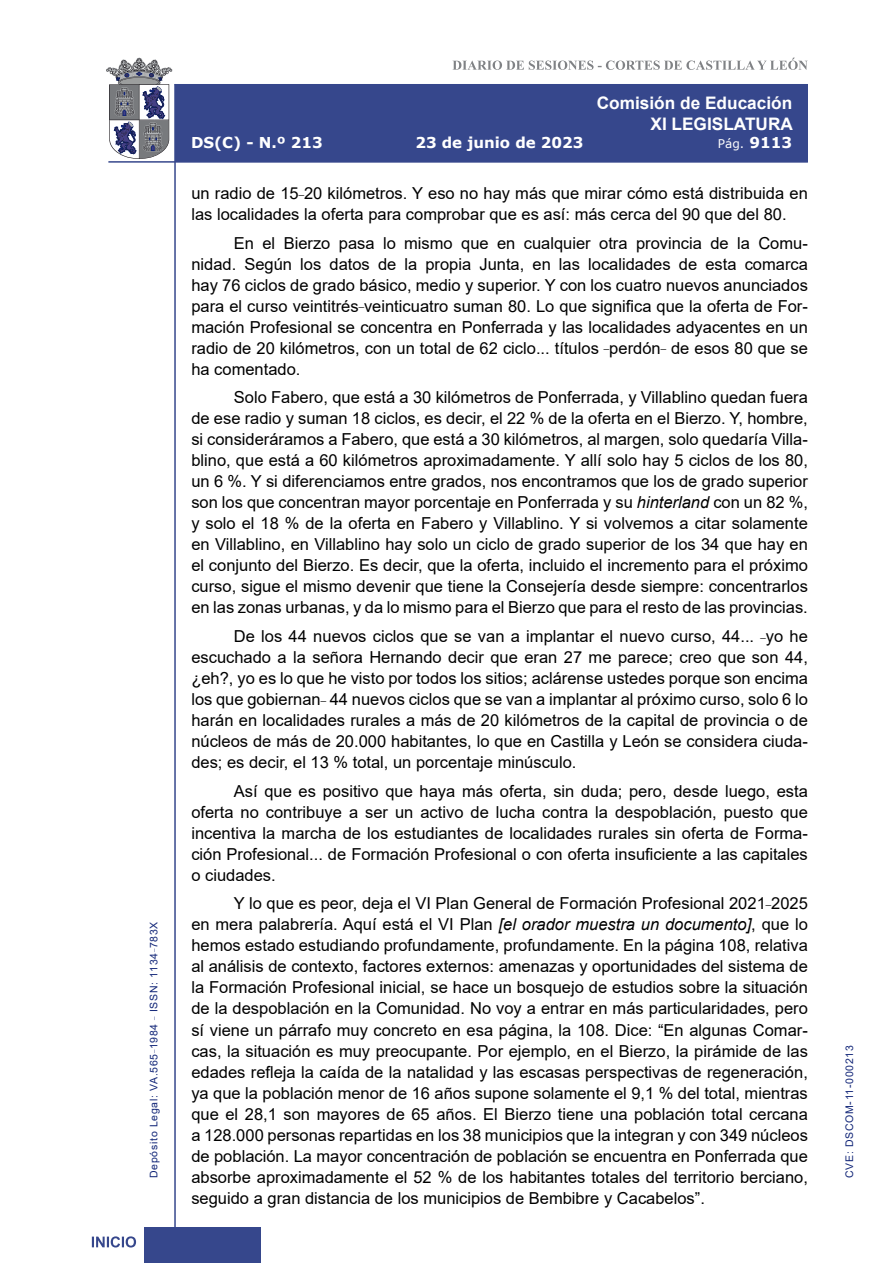
<style>
.page{position:relative;width:893px;height:1263px;background:#fff}
.page>*{position:absolute;margin:0;border:0;box-sizing:border-box;transform-origin:0 0}
.t1{font:700 17.25px/20.7px "Arial";color:#fff;text-align:right}
.t2{font:16.5px/21px "Arial";color:#000;text-align:justify}
.t3{font:700 15px "Verdana";color:#fff}
.t4{font:12px "Verdana";color:#fff}
.t5{font:10.5px "Arial";letter-spacing:.065em;color:#122678}
.s1{font-weight:700;font-size:15px}
.s2{font-style:italic}
</style>
<div class="page">
<svg style="left:452px;top:58px;width:356px;height:12px"></svg>
<hr style="left:174px;top:84px;width:2px;height:1179px;background:#36478c">
<div style="left:144px;top:1227px;width:117px;height:36px;background:#36478c"></div>
<div style="left:175px;top:84px;width:633px;height:78px;background:#36478c"></div>
<hr style="left:108px;top:161px;width:700px;height:2px;background:#36478c">
<svg style="left:92px;top:1236px;width:44px;height:11px"></svg>
<svg style="left:106px;top:58px;width:66px;height:101px"></svg>
<p class="t5" style="left:146px;top:1178px;width:258px;rotate:-90deg">Depósito Legal: VA.565<sup>_</sup>1984 <sup>_</sup> ISSN: 1134<sup>_</sup>783X</p>
<p class="t1" style="left:597px;top:93px;width:198px">Comisión de Educación<br>XI LEGISLATURA</p>
<p class="t3" style="left:191px;top:132px;width:133px">DS(C) - N.º 213</p>
<p class="t3" style="left:415px;top:132px;width:170px">23 de junio de 2023</p>
<p class="t4" style="left:718px;top:135px;width:76px">Pág. <span class="s1">9113</span></p>
<p class="t2" style="left:191px;top:183px;width:618px">un radio de 15<sup>_</sup>20 kilómetros. Y eso no hay más que mirar cómo está distribuida en las localidades la oferta para comprobar que es así: más cerca del 90 que del 80.</p>
<p class="t2" style="left:191px;top:232px;width:618px;text-indent:43px">En el Bierzo pasa lo mismo que en cualquier otra provincia de la Comu&shy;nidad. Según los datos de la propia Junta, en las localidades de esta comarca hay 76 ciclos de grado básico, medio y superior. Y con los cuatro nuevos anunciados para el curso veintitrés<sup>_</sup>veinticuatro suman 80. Lo que significa que la oferta de For&shy;mación Profesional se concentra en Ponferrada y las localidades adyacentes en un radio de 20 kilómetros, con un total de 62 ciclo... títulos <sup>_</sup>perdón<sup>_</sup> de esos 80 que se ha comentado.</p>
<p class="t2" style="left:191px;top:387px;width:618px;text-indent:43px">Solo Fabero, que está a 30 kilómetros de Ponferrada, y Villablino quedan fuera de ese radio y suman 18 ciclos, es decir, el 22 % de la oferta en el Bierzo. Y, hombre, si consideráramos a Fabero, que está a 30 kilómetros, al margen, solo quedaría Villa&shy;blino, que está a 60 kilómetros aproximadamente. Y allí solo hay 5 ciclos de los 80, un 6 %. Y si diferenciamos entre grados, nos encontramos que los de grado superior son los que concentran mayor porcentaje en Ponferrada y su <span class="s2">hinterland</span> con un 82 %, y solo el 18 % de la oferta en Fabero y Villablino. Y si volvemos a citar solamente en Villablino, en Villablino hay solo un ciclo de grado superior de los 34 que hay en el conjunto del Bierzo. Es decir, que la oferta, incluido el incremento para el próximo curso, sigue el mismo devenir que tiene la Consejería desde siempre: concentrarlos en las zonas urbanas, y da lo mismo para el Bierzo que para el resto de las provincias.</p>
<p class="t2" style="left:191px;top:626px;width:618px;text-indent:43px">De los 44 nuevos ciclos que se van a implantar el nuevo curso, 44... <sup>_</sup>yo he escuchado a la señora Hernando decir que eran 27 me parece; creo que son 44, ¿eh?, yo es lo que he visto por todos los sitios; aclárense ustedes porque son encima los que gobiernan<sup>_</sup> 44 nuevos ciclos que se van a implantar al próximo curso, solo 6 lo harán en localidades rurales a más de 20 kilómetros de la capital de provincia o de núcleos de más de 20.000 habitantes, lo que en Castilla y León se considera ciuda&shy;des; es decir, el 13 % total, un porcentaje minúsculo.</p>
<p class="t2" style="left:191px;top:780px;width:618px;text-indent:43px">Así que es positivo que haya más oferta, sin duda; pero, desde luego, esta oferta no contribuye a ser un activo de lucha contra la despoblación, puesto que incentiva la marcha de los estudiantes de localidades rurales sin oferta de Forma&shy;ción Profesional... de Formación Profesional o con oferta insuficiente a las capitales o ciudades.</p>
<p class="t2" style="left:191px;top:893px;width:618px;text-indent:43px">Y lo que es peor, deja el VI Plan General de Formación Profesional 2021<sup>_</sup>2025 en mera palabrería. Aquí está el VI Plan <span class="s2">[el orador muestra un documento]</span>, que lo hemos estado estudiando profundamente, profundamente. En la página 108, relativa al análisis de contexto, factores externos: amenazas y oportunidades del sistema de la Formación Profesional inicial, se hace un bosquejo de estudios sobre la situación de la despoblación en la Comunidad. No voy a entrar en más particularidades, pero sí viene un párrafo muy concreto en esa página, la 108. Dice: “En algunas Comar&shy;cas, la situación es muy preocupante. Por ejemplo, en el Bierzo, la pirámide de las edades refleja la caída de la natalidad y las escasas perspectivas de regeneración, ya que la población menor de 16 años supone solamente el 9,1 % del total, mientras que el 28,1 son mayores de 65 años. El Bierzo tiene una población total cercana a 128.000 personas repartidas en los 38 municipios que la integran y con 349 núcleos de población. La mayor concentración de población se encuentra en Ponferrada que absorbe aproximadamente el 52 % de los habitantes totales del territorio berciano, seguido a gran distancia de los municipios de Bembibre y Cacabelos”.</p>
<p class="t5" style="left:842px;top:1178px;width:134px;rotate:-90deg">CVE: DSCOM-11-000213</p>
</div>
